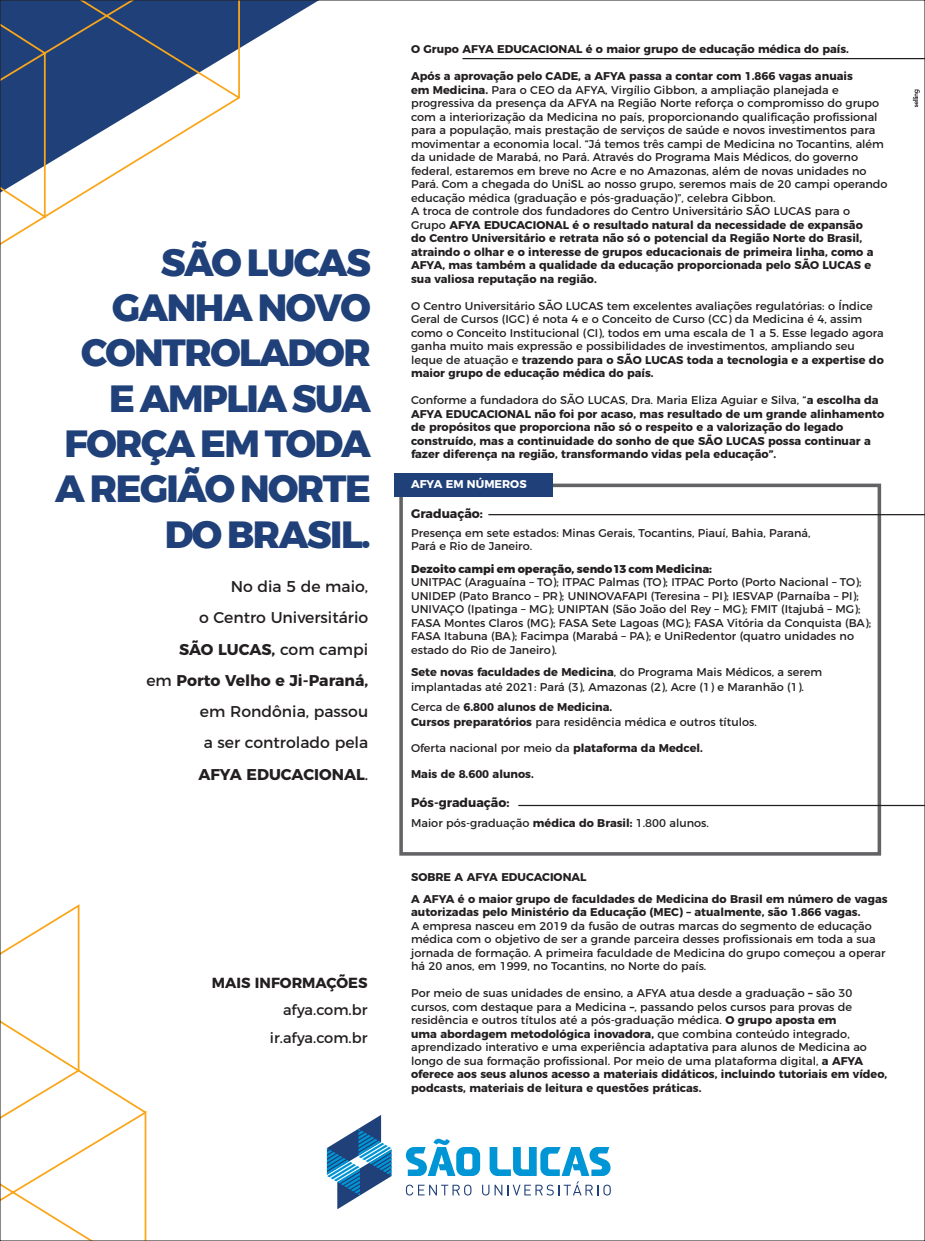
<style>
.page{position:relative;width:925px;height:1241px;background:#fff}
.page>*{position:absolute;margin:0;border:0;box-sizing:border-box;transform-origin:0 0}
.t1{font:800 37.75px/45.4px "Montserrat";letter-spacing:-.04em;color:#1f4078;text-align:right}
.t2{font:15.62px "Montserrat";color:#231f20}
.t3{font:700 15.62px "Montserrat";color:#231f20}
.t4{font:14.62px "Montserrat";color:#231f20}
.t5{font:700 14.62px "Montserrat";color:#231f20}
.t6{font:700 12.5px "Montserrat";color:#231f20}
.t7{font:11.25px/13.5px "Montserrat";color:#231f20}
.t8{font:700 11.25px/13.5px "Montserrat";color:#231f20}
.t9{font:800 11.25px "Montserrat";color:#231f20}
.t10{font:700 11.25px "Montserrat";color:#fff}
.s1{font-weight:400}
.s2{font-weight:700}
</style>
<div class="page">
<svg style="left:241px;top:2px;width:75px;height:46px"></svg>
<svg style="left:2px;top:2px;width:239px;height:242px"></svg>
<div style="left:399px;top:483px;width:482px;height:372px;border:4px solid #636366"></div>
<div style="left:394px;top:473px;width:159px;height:23px;background:#1f4078"></div>
<hr style="left:488px;top:514px;width:437px;height:1px;background:#231f20">
<hr style="left:462px;top:58px;width:463px;height:1px;background:#231f20">
<hr style="left:518px;top:804px;width:407px;height:2px;background:#231f20">
<svg style="left:2px;top:904px;width:145px;height:334px"></svg>
<svg style="left:406px;top:1184px;width:65px;height:11px"></svg>
<svg style="left:482px;top:1184px;width:20px;height:11px"></svg>
<svg style="left:508px;top:1181px;width:103px;height:14px"></svg>
<svg style="left:327px;top:1115px;width:64px;height:93px"></svg>
<svg style="left:406px;top:1138px;width:74px;height:37px"></svg>
<svg style="left:490px;top:1147px;width:120px;height:28px"></svg>
<svg style="left:913px;top:89px;width:6px;height:18px"></svg>
<p class="t1" style="left:81px;top:240px;width:291px">SÃO LUCAS<br>GANHA NOVO<br>CONTROLADOR</p>
<p class="t1" style="left:109px;top:376px;width:263px">E AMPLIA SUA</p>
<p class="t1" style="left:65px;top:421px;width:308px">FORÇA EM TODA</p>
<p class="t1" style="left:55px;top:466px;width:317px">A REGIÃO NORTE</p>
<p class="t1" style="left:165px;top:512px;width:207px">DO BRASIL.</p>
<p class="t2" style="left:231px;top:574px;width:139px">No dia 5 de maio,</p>
<p class="t2" style="left:199px;top:605px;width:171px">o Centro Universitário</p>
<p class="t3" style="left:179px;top:636px;width:191px">SÃO LUCAS, <span class="s1">com campi</span></p>
<p class="t3" style="left:146px;top:667px;width:223px"><span class="s1">em</span> Porto Velho e Ji-Paraná,</p>
<p class="t2" style="left:200px;top:698px;width:170px">em Rondônia, passou</p>
<p class="t2" style="left:204px;top:730px;width:166px">a ser controlado pela</p>
<p class="t3" style="left:198px;top:761px;width:171px">AFYA EDUCACIONAL<span class="s1">.</span></p>
<p class="t5" style="left:212px;top:970px;width:157px">MAIS INFORMAÇÕES</p>
<p class="t4" style="left:283px;top:998px;width:86px">afya.com.br</p>
<p class="t4" style="left:270px;top:1025px;width:99px">ir.afya.com.br</p>
<p class="t8" style="left:411px;top:42px;width:439px">O Grupo AFYA EDUCACIONAL é o maior grupo de educação médica do país.</p>
<p class="t8" style="left:411px;top:69px;width:443px">Após a aprovação pelo CADE, a AFYA passa a contar com 1.866 vagas anuais</p>
<p class="t7" style="left:411px;top:82px;width:474px"><span class="s2">em Medicina.</span> Para o CEO da AFYA, Virgílio Gibbon, a ampliação planejada e progressiva da presença da AFYA na Região Norte reforça o compromisso do grupo com a interiorização da Medicina no país, proporcionando qualificação profissional para a população, mais prestação de serviços de saúde e novos investimentos para movimentar a economia local. “Já temos três campi de Medicina no Tocantins, além</p>
<p class="t7" style="left:411px;top:149px;width:478px">da unidade de Marabá, no Pará. Através do Programa Mais Médicos, do governo federal, estaremos em breve no Acre e no Amazonas, além de novas unidades no Pará. Com a chegada do UniSL ao nosso grupo, seremos mais de 20 campi operando educação médica (graduação e pós-graduação)”, celebra Gibbon.</p>
<p class="t8" style="left:411px;top:204px;width:464px"><span class="s1">A troca de controle dos fundadores do Centro Universitário SÃO LUCAS para o Grupo</span> AFYA EDUCACIONAL é o resultado natural da necessidade de expansão do Centro Universitário e retrata não só o potencial da Região Norte do Brasil, atraindo o olhar e o interesse de grupos educacionais de primeira linha, como a AFYA, mas também a qualidade da educação proporcionada pelo SÃO LUCAS e sua valiosa reputação na região.</p>
<p class="t7" style="left:411px;top:298px;width:474px">O Centro Universitário SÃO LUCAS tem excelentes avaliações regulatórias: o Índice Geral de Cursos (IGC) é nota 4 e o Conceito de Curso (CC) da Medicina é 4, assim como o Conceito Institucional (CI), todos em uma escala de 1 a 5. Esse legado agora ganha muito mais expressão e possibilidades de investimentos, ampliando seu leque de atuação e <span class="s2">trazendo para o SÃO LUCAS toda a tecnologia e a expertise do maior grupo de educação médica do país.</span></p>
<p class="t8" style="left:411px;top:393px;width:475px"><span class="s1">Conforme a fundadora do SÃO LUCAS, Dra. Maria Eliza Aguiar e Silva, “</span>a escolha da AFYA EDUCACIONAL não foi por acaso, mas resultado de um grande alinhamento de propósitos que proporciona não só o respeito e a valorização do legado construído, mas a continuidade do sonho de que SÃO LUCAS possa continuar a fazer diferença na região, transformando vidas pela educação”.</p>
<p class="t10" style="left:411px;top:475px;width:117px">AFYA EM NÚMEROS</p>
<p class="t6" style="left:411px;top:503px;width:73px">Graduação:</p>
<p class="t7" style="left:411px;top:525px;width:401px">Presença em sete estados: Minas Gerais, Tocantins, Piauí, Bahia, Paraná,</p>
<p class="t7" style="left:411px;top:538px;width:123px">Pará e Rio de Janeiro.</p>
<p class="t9" style="left:411px;top:559px;width:302px">Dezoito campi em operação, sendo 13 com Medicina:</p>
<p class="t7" style="left:411px;top:574px;width:462px">UNITPAC (Araguaína – TO); ITPAC Palmas (TO); ITPAC Porto (Porto Nacional – TO); UNIDEP (Pato Branco – PR); UNINOVAFAPI (Teresina – PI); IESVAP (Parnaíba – PI); UNIVAÇO (Ipatinga – MG); UNIPTAN (São João del Rey – MG); FMIT (Itajubá – MG); FASA Montes Claros (MG); FASA Sete Lagoas (MG); FASA Vitória da Conquista (BA); FASA Itabuna (BA); Facimpa (Marabá – PA); e UniRedentor (quatro unidades no estado do Rio de Janeiro).</p>
<p class="t8" style="left:411px;top:664px;width:412px">Sete novas faculdades de Medicina<span class="s1">, do Programa Mais Médicos, a serem</span></p>
<p class="t7" style="left:411px;top:679px;width:394px">implantadas até 2021: Pará (3), Amazonas (2), Acre (1) e Maranhão (1).</p>
<p class="t8" style="left:411px;top:699px;width:203px"><span class="s1">Cerca de</span> 6.800 alunos de Medicina.</p>
<p class="t7" style="left:411px;top:714px;width:347px"><span class="s2">Cursos preparatórios</span> para residência médica e outros títulos.</p>
<p class="t7" style="left:411px;top:740px;width:293px">Oferta nacional por meio da <span class="s2">plataforma da Medcel.</span></p>
<p class="t8" style="left:411px;top:766px;width:124px">Mais de 8.600 alunos.</p>
<p class="t6" style="left:411px;top:792px;width:100px">Pós-graduação:</p>
<p class="t7" style="left:411px;top:815px;width:299px">Maior pós-graduação <span class="s2">médica do Brasil:</span> 1.800 alunos.</p>
<p class="t8" style="left:411px;top:869px;width:177px">SOBRE A AFYA EDUCACIONAL</p>
<p class="t7" style="left:411px;top:890px;width:478px"><span class="s2">A AFYA é o maior grupo de faculdades de Medicina do Brasil em número de vagas autorizadas pelo Ministério da Educação (MEC) – atualmente, são 1.866 vagas.<br></span>A empresa nasceu em 2019 da fusão de outras marcas do segmento de educação médica com o objetivo de ser a grande parceira desses profissionais em toda a sua jornada de formação. A primeira faculdade de Medicina do grupo começou a operar há 20 anos, em 1999, no Tocantins, no Norte do país.</p>
<p class="t7" style="left:411px;top:985px;width:478px">Por meio de suas unidades de ensino, a AFYA atua desde a graduação <span class="s2">–</span> são 30 cursos, com destaque para a Medicina <span class="s2">–</span>, passando pelos cursos para provas de residência e outros títulos até a pós-graduação médica. <span class="s2">O grupo aposta em<br>uma abordagem metodológica inovadora,</span> que combina conteúdo integrado, aprendizado interativo e uma experiência adaptativa para alunos de Medicina ao longo de sua formação profissional. Por meio de uma plataforma digital, <span class="s2">a AFYA oferece aos seus alunos acesso a materiais didáticos, incluindo tutoriais em vídeo, podcasts, materiais de leitura e questões práticas.</span></p>
</div>
